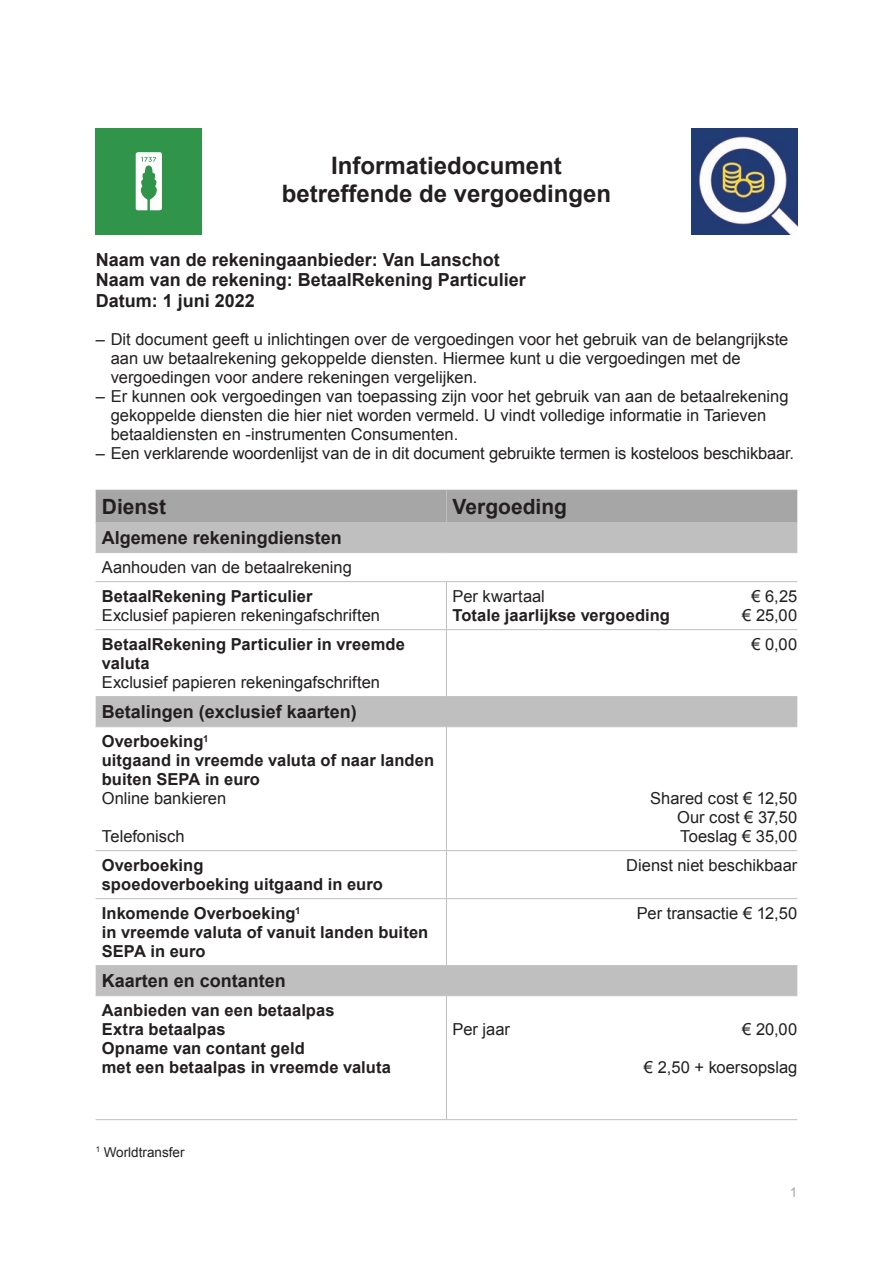
<style>
.page{position:relative;width:893px;height:1263px;background:#fff}
.page>*{position:absolute;margin:0;border:0;box-sizing:border-box;transform-origin:0 0}
.t1{font:700 24px/27.6px "Arial";color:#231f20;text-align:center}
.t2{font:700 21px "Arial";color:#231f20}
.t3{font:700 18px/20.7px "Arial";color:#231f20}
.t4{font:16.5px/18.9px "Arial";color:#231f20}
.t5{font:700 16.5px/19px "Arial";letter-spacing:.005em;color:#231f20}
.t6{font:13.5px "Arial";color:#231f20}
.t7{font:13.5px "Arial";color:#a6a6a6}
</style>
<div class="page">
<img style="left:691px;top:128px;width:106px;height:106px">
<div style="left:96px;top:491px;width:701px;height:31px;background:#a6a6a6"></div>
<div style="left:96px;top:523px;width:701px;height:29px;background:#bfbfbf"></div>
<svg style="left:96px;top:697px;width:701px;height:300px"></svg>
<hr style="left:96px;top:490px;width:350px;height:1px;background:#a6a6a6">
<hr style="left:446px;top:490px;width:351px;height:1px;background:#a6a6a6">
<hr style="left:446px;top:491px;width:1px;height:31px;background:#bfbfbf">
<hr style="left:96px;top:522px;width:350px;height:1px;background:#bfbfbf">
<hr style="left:446px;top:522px;width:351px;height:1px;background:#bfbfbf">
<hr style="left:96px;top:552px;width:350px;height:1px;background:#bfbfbf">
<hr style="left:446px;top:552px;width:351px;height:1px;background:#bfbfbf">
<hr style="left:96px;top:581px;width:350px;height:1px;background:#bfbfbf">
<hr style="left:446px;top:581px;width:351px;height:1px;background:#bfbfbf">
<hr style="left:446px;top:582px;width:1px;height:47px;background:#bfbfbf">
<hr style="left:96px;top:629px;width:350px;height:1px;background:#bfbfbf">
<hr style="left:446px;top:629px;width:351px;height:1px;background:#bfbfbf">
<hr style="left:446px;top:630px;width:1px;height:66px;background:#bfbfbf">
<hr style="left:96px;top:696px;width:350px;height:1px;background:#bfbfbf">
<hr style="left:446px;top:696px;width:351px;height:1px;background:#bfbfbf">
<hr style="left:96px;top:726px;width:350px;height:1px;background:#bfbfbf">
<hr style="left:446px;top:726px;width:351px;height:1px;background:#bfbfbf">
<hr style="left:446px;top:727px;width:1px;height:123px;background:#bfbfbf">
<hr style="left:96px;top:850px;width:350px;height:1px;background:#bfbfbf">
<hr style="left:446px;top:850px;width:351px;height:1px;background:#bfbfbf">
<hr style="left:446px;top:851px;width:1px;height:47px;background:#bfbfbf">
<hr style="left:96px;top:898px;width:350px;height:1px;background:#bfbfbf">
<hr style="left:446px;top:898px;width:351px;height:1px;background:#bfbfbf">
<hr style="left:446px;top:899px;width:1px;height:66px;background:#bfbfbf">
<hr style="left:96px;top:965px;width:350px;height:1px;background:#bfbfbf">
<hr style="left:446px;top:965px;width:351px;height:1px;background:#bfbfbf">
<hr style="left:96px;top:995px;width:350px;height:1px;background:#bfbfbf">
<hr style="left:446px;top:995px;width:351px;height:1px;background:#bfbfbf">
<hr style="left:446px;top:996px;width:1px;height:123px;background:#bfbfbf">
<hr style="left:96px;top:1119px;width:350px;height:1px;background:#bfbfbf">
<hr style="left:446px;top:1119px;width:351px;height:1px;background:#bfbfbf">
<div style="left:96px;top:128px;width:106px;height:106px;background:#30954b"></div>
<svg style="left:136px;top:152px;width:26px;height:58px"></svg>
<h1 class="t1" style="left:282px;top:153px;width:331px">Informatiedocument betreffende de vergoedingen</h1>
<p class="t3" style="left:96px;top:250px;width:432px">Naam van de rekeningaanbieder: Van Lanschot<br>Naam van de rekening: BetaalRekening Particulier<br>Datum: 1 juni 2022</p>
<p class="t4" style="left:111px;top:330px;width:679px;text-indent:-15px">– Dit document geeft u inlichtingen over de vergoedingen voor het gebruik van de belangrijkste aan uw betaalrekening gekoppelde diensten. Hiermee kunt u die vergoedingen met de vergoedingen voor andere rekeningen vergelijken.</p>
<p class="t4" style="left:111px;top:387px;width:679px;text-indent:-15px">– Er kunnen ook vergoedingen van toepassing zijn voor het gebruik van aan de betaalrekening gekoppelde diensten die hier niet worden vermeld. U vindt volledige informatie in Tarieven betaaldiensten en -instrumenten Consumenten.</p>
<p class="t4" style="left:96px;top:444px;width:700px">– Een verklarende woordenlijst van de in dit document gebruikte termen is kosteloos beschikbaar.</p>
<p class="t2" style="left:102px;top:493px;width:66px">Dienst</p>
<p class="t2" style="left:453px;top:493px;width:116px">Vergoeding</p>
<p class="t3" style="left:102px;top:528px;width:242px">Algemene rekeningdiensten</p>
<p class="t4" style="left:102px;top:558px;width:252px">Aanhouden van de betaalrekening</p>
<p class="t5" style="left:102px;top:587px;width:212px">BetaalRekening Particulier</p>
<p class="t4" style="left:102px;top:606px;width:280px">Exclusief papieren rekeningafschriften</p>
<p class="t4" style="left:453px;top:587px;width:94px">Per kwartaal</p>
<p class="t4" style="left:751px;top:587px;width:47px">€ 6,25</p>
<p class="t5" style="left:453px;top:606px;width:219px">Totale jaarlijkse vergoeding</p>
<p class="t4" style="left:742px;top:606px;width:57px">€ 25,00</p>
<p class="t5" style="left:102px;top:635px;width:305px">BetaalRekening Particulier in vreemde valuta</p>
<p class="t4" style="left:102px;top:673px;width:280px">Exclusief papieren rekeningafschriften</p>
<p class="t3" style="left:102px;top:702px;width:257px">Betalingen (exclusief kaarten)</p>
<p class="t5" style="left:102px;top:732px;width:334px">Overboeking<sup>1<br></sup>uitgaand in vreemde valuta of naar landen buiten SEPA in euro</p>
<p class="t4" style="left:102px;top:789px;width:126px">Online bankieren</p>
<p class="t4" style="left:102px;top:827px;width:84px">Telefonisch</p>
<p class="t4" style="left:751px;top:635px;width:47px">€ 0,00</p>
<p class="t4" style="left:677px;top:789px;width:122px;text-align:justify;text-indent:-27px">Shared cost € 12,50<br>Our cost € 37,50<br>Toeslag € 35,00</p>
<p class="t5" style="left:102px;top:856px;width:283px">Overboeking<br>spoedoverboeking uitgaand in euro</p>
<p class="t4" style="left:626px;top:856px;width:173px">Dienst niet beschikbaar</p>
<p class="t5" style="left:102px;top:904px;width:328px">Inkomende Overboeking<sup>1<br></sup>in vreemde valuta of vanuit landen buiten<br>SEPA in euro</p>
<p class="t4" style="left:637px;top:904px;width:162px">Per transactie € 12,50</p>
<p class="t3" style="left:102px;top:971px;width:186px">Kaarten en contanten</p>
<p class="t5" style="left:102px;top:1001px;width:291px">Aanbieden van een betaalpas<br>Extra betaalpas<br>Opname van contant geld<br>met een betaalpas in vreemde valuta</p>
<p class="t4" style="left:453px;top:1020px;width:59px">Per jaar</p>
<p class="t4" style="left:742px;top:1020px;width:57px">€ 20,00</p>
<p class="t4" style="left:644px;top:1058px;width:155px">€ 2,50 + koersopslag</p>
<p class="t6" style="left:96px;top:1143px;width:90px"><sup>1</sup> Worldtransfer</p>
<p class="t7" style="left:790px;top:1184px;width:9px">1</p>
</div>
